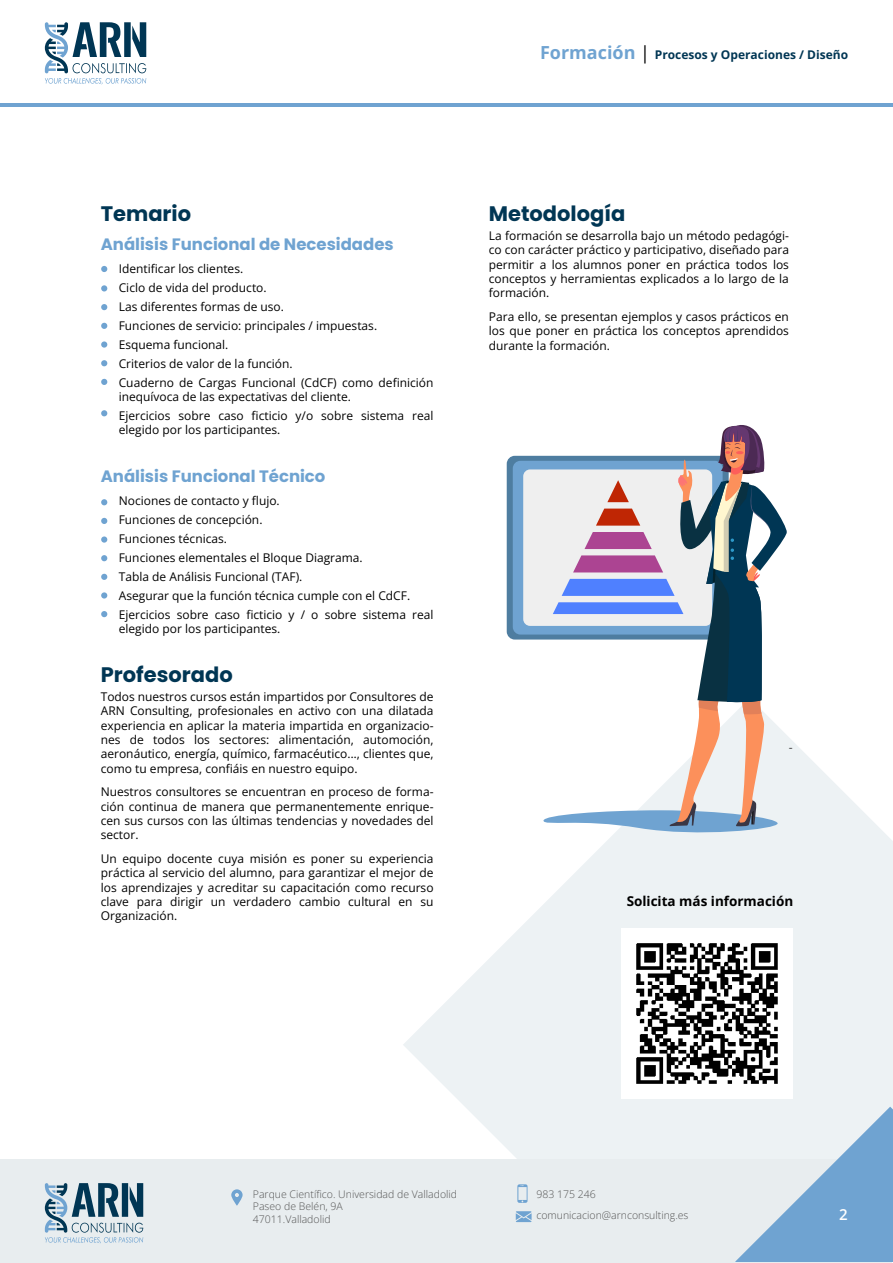
<style>
.page{position:relative;width:893px;height:1263px;background:#fff}
.page>*{position:absolute;margin:0;border:0;box-sizing:border-box;transform-origin:0 0}
.t1{font:700 21px "Poppins";color:#003654}
.t2{font:700 16.5px "Poppins";color:#6fa3d1}
.t3{font:600 15px "Open Sans";color:#fff}
.t4{font:700 13.5px "Open Sans";color:#000}
.t5{font:12px/14.4px "Open Sans";color:#000;text-align:justify}
.t6{font:700 12px "Open Sans";color:#003654}
.t7{font:12px "Roboto";color:#3f3f3f}
.t8{font:300 10.5px/12.6px "Open Sans";color:#545454}
.s1{font-size:18px;color:#6fa3d1}
.s2{font-weight:400;font-size:18px;color:#000}
</style>
<div class="page">
<hr style="left:0;top:103px;width:893px;height:4px;background:#6fa3d1">
<svg style="left:403px;top:736px;width:490px;height:526px;fill:#edf2f4"></svg>
<svg style="left:45px;top:22px;width:101px;height:62px"></svg>
<div style="left:101px;top:285px;width:7px;height:7px;background:#6fa3d1;border-radius:50%"></div>
<div style="left:101px;top:266px;width:7px;height:6px;background:#6fa3d1;border-radius:50%"></div>
<div style="left:101px;top:304px;width:7px;height:6px;background:#6fa3d1;border-radius:50%"></div>
<div style="left:101px;top:323px;width:7px;height:6px;background:#6fa3d1;border-radius:50%"></div>
<div style="left:101px;top:341px;width:7px;height:7px;background:#6fa3d1;border-radius:50%"></div>
<div style="left:101px;top:360px;width:7px;height:7px;background:#6fa3d1;border-radius:50%"></div>
<div style="left:101px;top:379px;width:7px;height:6px;background:#6fa3d1;border-radius:50%"></div>
<div style="left:101px;top:410px;width:7px;height:7px;background:#6fa3d1;border-radius:50%"></div>
<div style="left:101px;top:499px;width:7px;height:7px;background:#6fa3d1;border-radius:50%"></div>
<div style="left:101px;top:518px;width:7px;height:6px;background:#6fa3d1;border-radius:50%"></div>
<div style="left:101px;top:536px;width:7px;height:7px;background:#6fa3d1;border-radius:50%"></div>
<div style="left:101px;top:555px;width:7px;height:6px;background:#6fa3d1;border-radius:50%"></div>
<div style="left:101px;top:592px;width:7px;height:7px;background:#6fa3d1;border-radius:50%"></div>
<div style="left:101px;top:611px;width:7px;height:6px;background:#6fa3d1;border-radius:50%"></div>
<svg style="left:101px;top:573px;width:7px;height:7px"></svg>
<div style="left:0;top:1159px;width:892px;height:104px;background:#e8edef"></div>
<svg style="left:735px;top:1107px;width:158px;height:154px"></svg>
<svg style="left:45px;top:1183px;width:98px;height:60px"></svg>
<svg style="left:231px;top:1189px;width:12px;height:17px"></svg>
<svg style="left:517px;top:1184px;width:10px;height:19px"></svg>
<svg style="left:516px;top:1211px;width:16px;height:11px"></svg>
<div style="left:507px;top:456px;width:222px;height:183px;background:#4e7da0;border-radius:8px"></div>
<div style="left:513px;top:461px;width:210px;height:173px;background:#6fa3d1;border-radius:8px"></div>
<div style="left:523px;top:469px;width:189px;height:157px;background:#efefef;border-radius:7px"></div>
<svg style="left:543px;top:425px;width:244px;height:413px"></svg>
<img style="left:622px;top:928px;width:170px;height:171px">
<p class="t6" style="left:540px;top:46px;width:310px"><span class="s1">Formación</span> <span class="s2">|</span> Procesos y Operaciones / Diseño</p>
<h1 class="t1" style="left:101px;top:201px;width:92px">Temario</h1>
<h2 class="t2" style="left:101px;top:234px;width:294px">Análisis Funcional de Necesidades</h2>
<p class="t5" style="left:119px;top:259px;width:316px;line-height:18.9px;text-align:left">Identificar los clientes.<br>Ciclo de vida del producto.<br>Las diferentes formas de uso.<br>Funciones de servicio: principales / impuestas.<br>Esquema funcional.<br>Criterios de valor de la función.<br>Cuaderno de Cargas Funcional (CdCF) como definición</p>
<p class="t5" style="left:119px;top:387px;width:316px;line-height:18.9px">inequívoca de las expectativas del cliente.<br>Ejercicios sobre caso ficticio y/o sobre sistema real</p>
<p class="t5" style="left:119px;top:422px;width:163px">elegido por los participantes.</p>
<h2 class="t2" style="left:101px;top:467px;width:226px">Análisis Funcional Técnico</h2>
<p class="t5" style="left:119px;top:491px;width:316px;line-height:18.9px;text-align:left">Nociones de contacto y flujo.<br>Funciones de concepción.<br>Funciones técnicas.<br>Funciones elementales el Bloque Diagrama.<br>Tabla de Análisis Funcional (TAF).<br>Asegurar que la función técnica cumple con el CdCF.<br>Ejercicios sobre caso ficticio y / o sobre sistema real</p>
<p class="t5" style="left:119px;top:621px;width:163px">elegido por los participantes.</p>
<h1 class="t1" style="left:101px;top:662px;width:133px">Profesorado</h1>
<p class="t5" style="left:101px;top:689px;width:334px">Todos nuestros cursos están impartidos por Consultores de ARN Consulting, profesionales en activo con una dilatada experiencia en aplicar la materia impartida en organizacio&shy;nes de todos los sectores: alimentación, automoción, aeronáutico, energía, químico, farmacéutico…, clientes que, como tu empresa, confiáis en nuestro equipo.</p>
<p class="t5" style="left:101px;top:784px;width:334px">Nuestros consultores se encuentran en proceso de forma&shy;ción continua de manera que permanentemente enrique&shy;cen sus cursos con las últimas tendencias y novedades del sector.</p>
<p class="t5" style="left:101px;top:851px;width:334px">Un equipo docente cuya misión es poner su experiencia práctica al servicio del alumno, para garantizar el mejor de los aprendizajes y acreditar su capacitación como recurso clave para dirigir un verdadero cambio cultural en su Organización.</p>
<h1 class="t1" style="left:489px;top:201px;width:138px">Metodología</h1>
<p class="t5" style="left:489px;top:228px;width:302px">La formación se desarrolla bajo un método pedagógi&shy;co con carácter práctico y participativo, diseñado para permitir a los alumnos poner en práctica todos los conceptos y herramientas explicados a lo largo de la formación.</p>
<p class="t5" style="left:489px;top:309px;width:302px">Para ello, se presentan ejemplos y casos prácticos en los que poner en práctica los conceptos aprendidos durante la formación.</p>
<p class="t7" style="left:789px;top:739px;width:5px">-</p>
<p class="t4" style="left:627px;top:892px;width:168px">Solicita más información</p>
<p class="t8" style="left:253px;top:1187px;width:206px">Parque Científico. Universidad de Valladolid<br>Paseo de Belén, 9A<br>47011.Valladolid</p>
<p class="t8" style="left:536px;top:1182px;width:154px;line-height:21.6px">983 175 246 comunicacion@arnconsulting.es</p>
<p class="t3" style="left:839px;top:1204px;width:10px">2</p>
</div>
